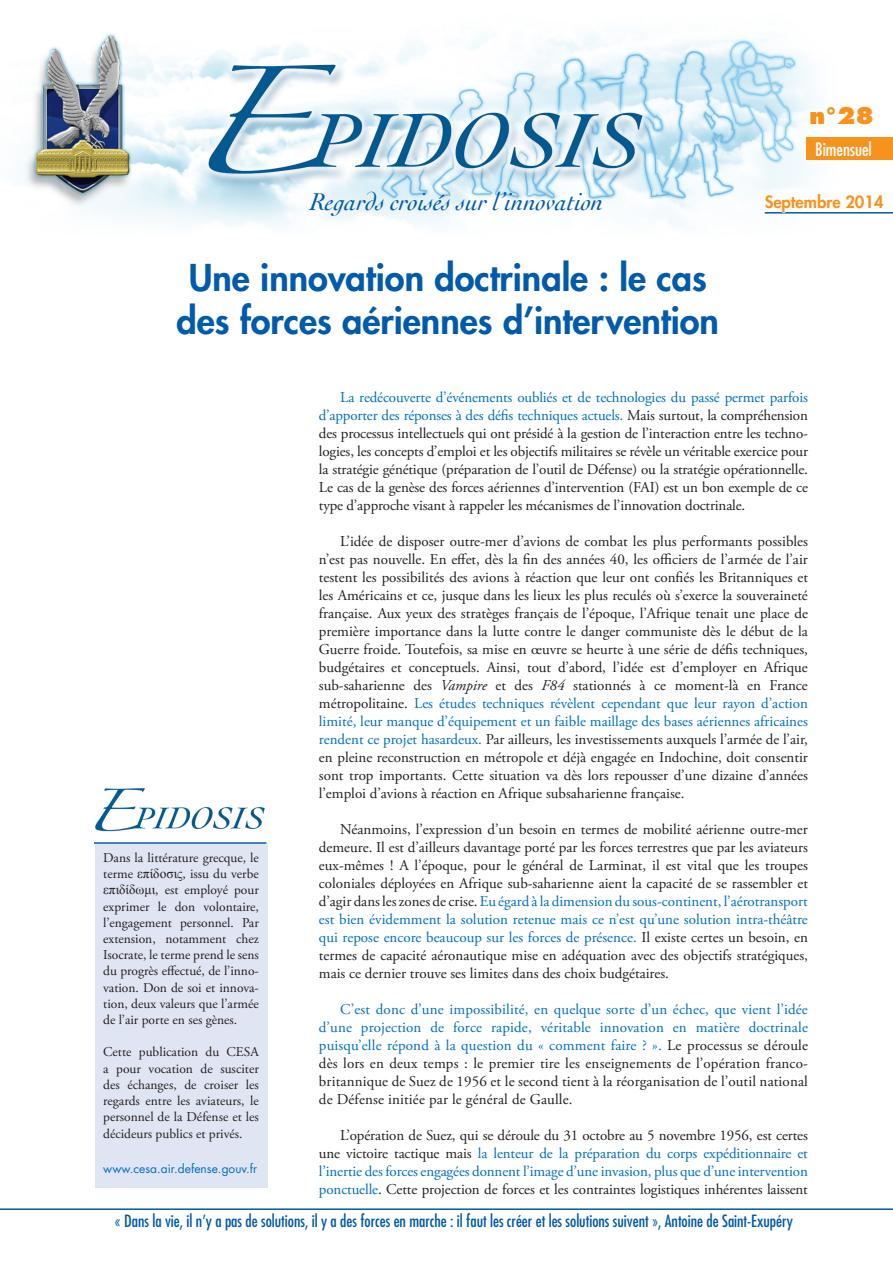
<style>
.page{position:relative;width:893px;height:1263px;background:#fff}
.page>*{position:absolute;margin:0;border:0;box-sizing:border-box;transform-origin:0 0}
.CESA_Titre{font:800 36px/43.2px "Futura Std";color:#015aaa;text-align:center}
.CESA_Texte_courant{font:italic 25.5px "Cochin";color:#015aaa}
.t1{font:800 22.5px "Futura Std";color:#f7931d}
.t2{font:condensed 18px "Futura Std";color:#fff}
.t3{font:condensed 16.5px "Futura Std";color:#015aaa}
.t4{font:800 16.5px "Futura Std";color:#f7931d}
.CESA_Texte_courant-2{font:15px/18px "Adobe Garamond Pro";color:#231f20;text-align:justify}
.t5{font:13.5px/16.2px "Adobe Garamond Pro";color:#231f20;text-align:justify}
.t6{font:12px "Futura Std";color:#0070c0}
.s1{font-family:"Times New Roman"}
.s2{color:#0070c0}
.s3{font-style:italic}
</style>
<div class="page">
<hr style="left:0;top:1208px;width:893px;height:2px;background:#015aaa">
<img style="left:24px;top:33px;width:791px;height:193px">
<div style="left:807px;top:137px;width:86px;height:23px;background:#f7931d"></div>
<svg style="left:808px;top:104px;width:8px;height:24px"></svg>
<hr style="left:765px;top:212px;width:128px;height:2px;background:#015aaa">
<svg style="left:764px;top:193px;width:120px;height:20px"></svg>
<div style="left:95px;top:844px;width:172px;height:344px;background:#e0e5f3"></div>
<img style="left:95px;top:788px;width:170px;height:44px">
<hr style="left:94px;top:842px;width:172px;height:2px;background:#015aaa">
<p class="t1" style="left:810px;top:101px;width:66px">n°28</p>
<p class="CESA_Texte_courant" style="left:310px;top:185px;width:295px">Regards croisés sur l’innovation</p>
<p class="CESA_Titre" style="left:176px;top:256px;width:544px">Une innovation doctrinale : le cas des forces aériennes d’intervention</p>
<p class="t2" style="left:815px;top:139px;width:58px">Bimensuel</p>
<p class="t4" style="left:765px;top:191px;width:120px">Septembre 2014</p>
<p class="t5" style="left:103px;top:850px;width:157px">Dans la littérature grecque, le terme <span class="s1">επίδοσις</span>, issu du verbe <span class="s1">επιδίδωμι</span>, est employé pour exprimer le don volontaire, l’engagement personnel. Par extension, notamment chez Isocrate, le terme prend le sens du progrès effectué, de l’inno&shy;vation. Don de soi et innova&shy;tion, deux valeurs que l’armée de l’air porte en ses gènes.</p>
<p class="t5" style="left:103px;top:1044px;width:157px">Cette publication du CESA a pour vocation de susciter des échanges, de croiser les regards entre les aviateurs, le personnel de la Défense et les décideurs publics et privés.</p>
<p class="t6" style="left:103px;top:1161px;width:155px">www.cesa.air.defense.gouv.fr</p>
<p class="CESA_Texte_courant-2" style="left:319px;top:389px;width:491px;text-indent:21px"><span class="s2">La redécouverte d’événements oubliés et de technologies du passé permet parfois d’apporter des réponses à des défis techniques actuels.</span> Mais surtout, la compréhension des processus intellectuels qui ont présidé à la gestion de l’interaction entre les techno&shy;logies, les concepts d’emploi et les objectifs militaires se révèle un véritable exercice pour la stratégie génétique (préparation de l’outil de Défense) ou la stratégie opérationnelle.<br>Le cas de la genèse des forces aériennes d’intervention (FAI) est un bon exemple de ce type d’approche visant à rappeler les mécanismes de l’innovation doctrinale.</p>
<p class="CESA_Texte_courant-2" style="left:319px;top:533px;width:491px;text-indent:21px">L’idée de disposer outre-mer d’avions de combat les plus performants possibles n’est pas nouvelle. En effet, dès la fin des années 40, les officiers de l’armée de l’air testent les possibilités des avions à réaction que leur ont confiés les Britanniques et les Américains et ce, jusque dans les lieux les plus reculés où s’exerce la souveraineté française. Aux yeux des stratèges français de l’époque, l’Afrique tenait une place de première importance dans la lutte contre le danger communiste dès le début de la Guerre froide. Toutefois, sa mise en œuvre se heurte à une série de défis techniques, budgétaires et conceptuels. Ainsi, tout d’abord, l’idée est d’employer en Afrique sub-saharienne des <span class="s3">Vampire</span> et des <span class="s3">F84</span> stationnés à ce moment-là en France métropolitaine. <span class="s2">Les études techniques révèlent cependant que leur rayon d’action limité, leur manque d’équipement et un faible maillage des bases aériennes africaines rendent ce projet hasardeux.</span> Par ailleurs, les investissements auxquels l’armée de l’air, en pleine reconstruction en métropole et déjà engagée en Indochine, doit consentir sont trop importants. Cette situation va dès lors repousser d’une dizaine d’années l’emploi d’avions à réaction en Afrique subsaharienne française.</p>
<p class="CESA_Texte_courant-2" style="left:319px;top:821px;width:491px;text-indent:21px">Néanmoins, l’expression d’un besoin en termes de mobilité aérienne outre-mer demeure. Il est d’ailleurs davantage porté par les forces terrestres que par les aviateurs eux-mêmes ! A l’époque, pour le général de Larminat, il est vital que les troupes coloniales déployées en Afrique sub-saharienne aient la capacité de se rassembler et d’agir dans les zones de crise. <span class="s2">Eu égard à la dimension du sous-continent, l’aérotransport est bien évidemment la solution retenue mais ce n’est qu’une solution intra-théâtre qui repose encore beaucoup sur les forces de présence.</span> Il existe certes un besoin, en termes de capacité aéronautique mise en adéquation avec des objectifs stratégiques, mais ce dernier trouve ses limites dans des choix budgétaires.</p>
<p class="CESA_Texte_courant-2" style="left:319px;top:1001px;width:491px;text-indent:21px"><span class="s2">C’est donc d’une impossibilité, en quelque sorte d’un échec, que vient l’idée d’une projection de force rapide, véritable innovation en matière doctrinale puisqu’elle répond à la question du « comment faire ? ».</span> Le processus se déroule dès lors en deux temps : le premier tire les enseignements de l’opération franco&shy;britannique de Suez de 1956 et le second tient à la réorganisation de l’outil national de Défense initiée par le général de Gaulle.</p>
<p class="CESA_Texte_courant-2" style="left:319px;top:1127px;width:491px;text-indent:21px">L’opération de Suez, qui se déroule du 31 octobre au 5 novembre 1956, est certes une victoire tactique mais <span class="s2">la lenteur de la préparation du corps expéditionnaire et l’inertie des forces engagées donnent l’image d’une invasion, plus que d’une intervention ponctuelle</span>. Cette projection de forces et les contraintes logistiques inhérentes laissent</p>
<p class="t3" style="left:115px;top:1211px;width:680px">« Dans la vie, il n’y a pas de solutions, il y a des forces en marche : il faut les créer et les solutions suivent », Antoine de Saint-Exupéry</p>
</div>
